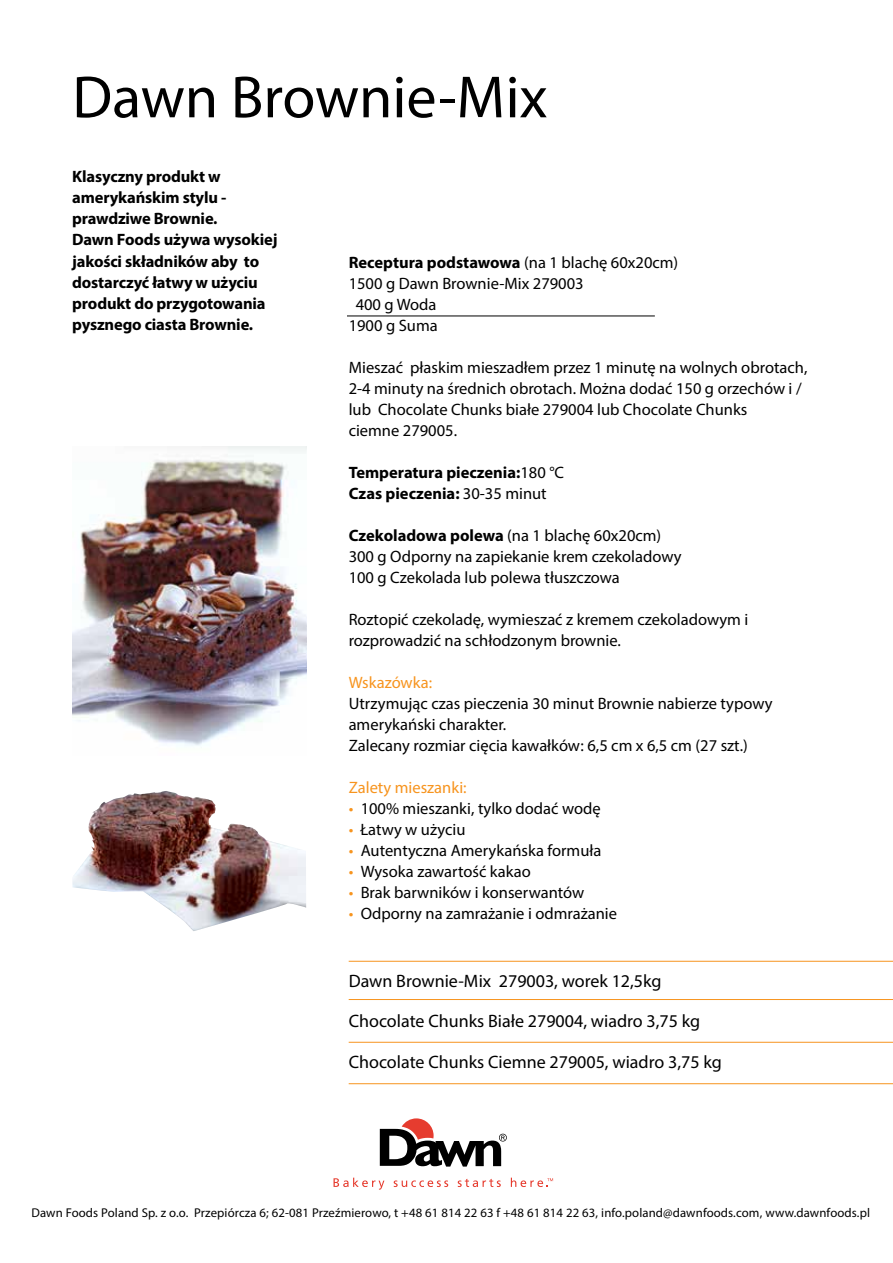
<style>
.page{position:relative;width:893px;height:1263px;background:#fff}
.page>*{position:absolute;margin:0;border:0;box-sizing:border-box;transform-origin:0 0}
.t1{font:60px "Myriad Pro";color:#000}
.t2{font:18px "Myriad Pro";color:#000}
.t3{font:16.5px/21px "Myriad Pro";color:#000}
.t4{font:700 16.5px/21px "Myriad Pro";letter-spacing:-.01em;color:#000}
.t5{font:16.5px "Myriad Pro";color:#f7941e}
.t6{font:12.75px "Myriad Pro";letter-spacing:.01em;color:#000}
.s1{font-weight:400}
.s2{font-weight:700}
.s3{color:#f7941e}
</style>
<div class="page">
<img style="left:72px;top:446px;width:234px;height:300px">
<img style="left:72px;top:791px;width:234px;height:140px">
<hr style="left:349px;top:1083px;width:544px;height:1px;background:#f7941e">
<hr style="left:349px;top:1042px;width:544px;height:1px;background:#f7941e">
<hr style="left:349px;top:961px;width:544px;height:1px;background:#f7941e">
<hr style="left:349px;top:999px;width:544px;height:1px;background:#f7941e">
<hr style="left:347px;top:316px;width:308px;height:1px;background:#000">
<svg style="left:380px;top:1118px;width:127px;height:48px"></svg>
<svg style="left:333px;top:1178px;width:51px;height:11px"></svg>
<svg style="left:394px;top:1180px;width:54px;height:7px"></svg>
<svg style="left:458px;top:1179px;width:43px;height:8px"></svg>
<svg style="left:511px;top:1178px;width:42px;height:9px"></svg>
<h1 class="t1" style="left:72px;top:60px;width:477px">Dawn Brownie-Mix</h1>
<p class="t4" style="left:72px;top:166px;width:207px">Klasyczny produkt w amerykańskim stylu - prawdziwe Brownie.<br>Dawn Foods używa wysokiej jakości składników aby to dostarczyć łatwy w użyciu produkt do przygotowania pysznego ciasta Brownie.</p>
<p class="t4" style="left:349px;top:251px;width:331px">Receptura podstawowa <span class="s1">(na 1 blachę 60x20cm)</span></p>
<p class="t3" style="left:349px;top:272px;width:237px">1500 g Dawn Brownie-Mix 279003</p>
<p class="t3" style="left:356px;top:293px;width:82px">400 g Woda</p>
<p class="t3" style="left:349px;top:314px;width:91px">1900 g Suma</p>
<p class="t3" style="left:349px;top:356px;width:460px">Mieszać płaskim mieszadłem przez 1 minutę na wolnych obrotach, 2-4 minuty na średnich obrotach. Można dodać 150 g orzechów i / lub Chocolate Chunks białe 279004 lub Chocolate Chunks<br>ciemne 279005.</p>
<p class="t4" style="left:349px;top:461px;width:217px">Temperatura pieczenia:<span class="s1">180 °C<br></span>Czas pieczenia: <span class="s1">30-35 minut</span></p>
<p class="t3" style="left:349px;top:524px;width:334px"><span class="s2">Czekoladowa polewa</span> (na 1 blachę 60x20cm)<br>300 g Odporny na zapiekanie krem czekoladowy<br>100 g Czekolada lub polewa tłuszczowa</p>
<p class="t3" style="left:349px;top:608px;width:401px">Roztopić czekoladę, wymieszać z kremem czekoladowym i rozprowadzić na schłodzonym brownie.</p>
<p class="t5" style="left:349px;top:672px;width:85px">Wskazówka:</p>
<p class="t3" style="left:349px;top:692px;width:425px">Utrzymując czas pieczenia 30 minut Brownie nabierze typowy amerykański charakter.<br>Zalecany rozmiar cięcia kawałków: 6,5 cm x 6,5 cm (27 szt.)</p>
<p class="t5" style="left:349px;top:777px;width:120px">Zalety mieszanki:</p>
<p class="t3" style="left:349px;top:797px;width:254px"><span class="s3">•</span> 100% mieszanki, tylko dodać wodę</p>
<p class="t3" style="left:349px;top:818px;width:118px"><span class="s3">•</span> Łatwy w użyciu</p>
<p class="t3" style="left:349px;top:839px;width:254px"><span class="s3">•</span> Autentyczna Amerykańska formuła</p>
<p class="t3" style="left:349px;top:860px;width:184px"><span class="s3">•</span> Wysoka zawartość kakao</p>
<p class="t3" style="left:349px;top:881px;width:237px"><span class="s3">•</span> Brak barwników i konserwantów</p>
<p class="t3" style="left:349px;top:902px;width:270px"><span class="s3">•</span> Odporny na zamrażanie i odmrażanie</p>
<p class="t2" style="left:349px;top:969px;width:314px">Dawn Brownie-Mix 279003, worek 12,5kg</p>
<p class="t2" style="left:349px;top:1010px;width:353px">Chocolate Chunks Białe 279004, wiadro 3,75 kg</p>
<p class="t2" style="left:349px;top:1050px;width:375px">Chocolate Chunks Ciemne 279005, wiadro 3,75 kg</p>
<p class="t6" style="left:31px;top:1205px;width:840px">Dawn Foods Poland Sp. z o.o. Przepiórcza 6; 62-081 Przeźmierowo, t +48 61 814 22 63 f +48 61 814 22 63, info.poland@dawnfoods.com, www.dawnfoods.pl</p>
</div>
